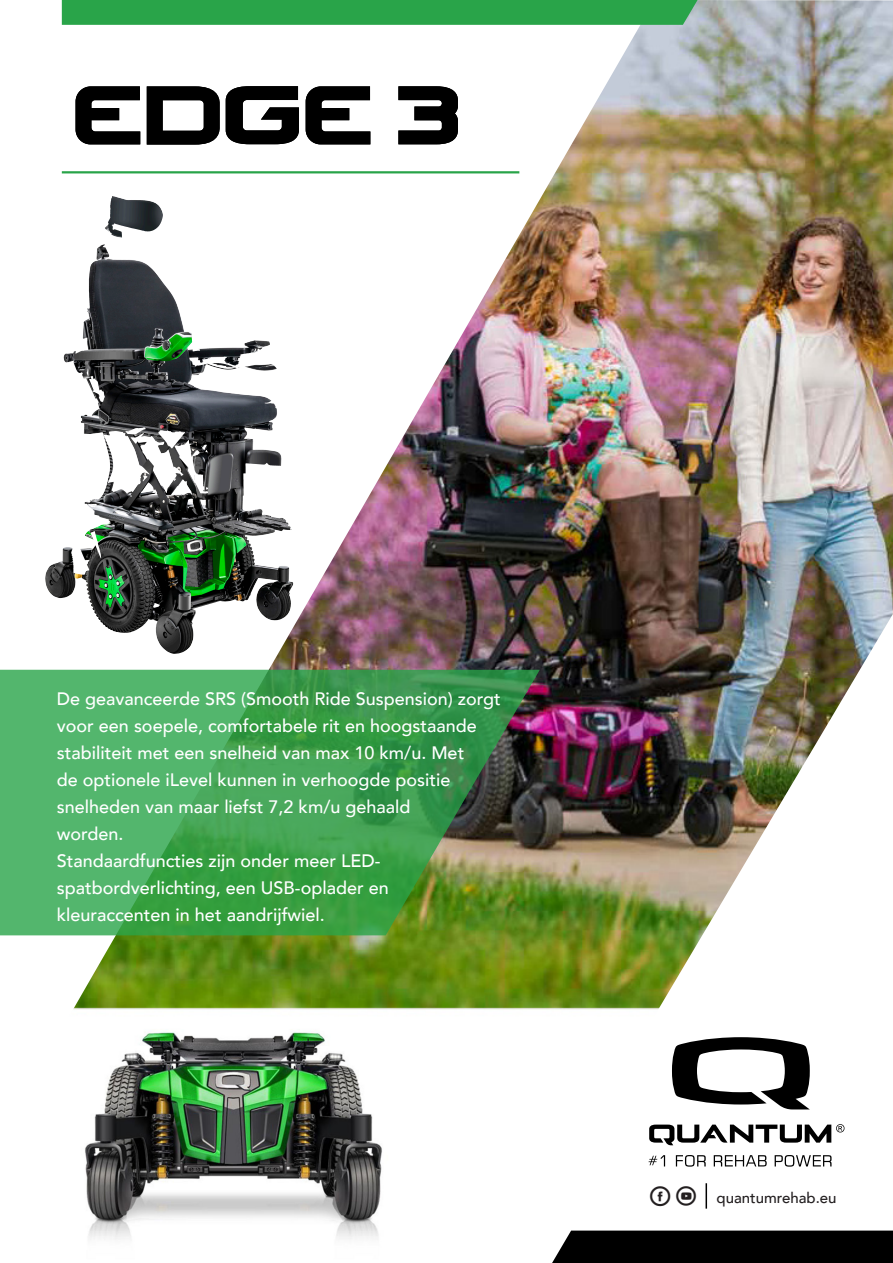
<style>
.page{position:relative;width:893px;height:1263px;background:#fff}
.page>*{position:absolute;margin:0;border:0;box-sizing:border-box;transform-origin:0 0}
.t1{font:28.5px "Social Circles";color:#231f20}
.t2{font:500 18px/27px "Avenir";color:#fff}
.t3{font:500 15px "Avenir";color:#231f20}
</style>
<div class="page">
<img style="left:85px;top:1032px;width:297px;height:208px">
<div style="left:552px;top:1230px;width:341px;height:33px;background:#000"></div>
<img style="left:62px;top:0;width:831px;height:1010px">
<svg style="left:0;top:670px;width:540px;height:265px;background:#489e53"></svg>
<div style="left:62px;top:0;width:636px;height:25px;background:#29a449"></div>
<svg style="left:649px;top:1124px;width:195px;height:21px"></svg>
<svg style="left:672px;top:1037px;width:138px;height:72px"></svg>
<svg style="left:648px;top:1155px;width:17px;height:11px"></svg>
<svg style="left:676px;top:1155px;width:30px;height:11px"></svg>
<svg style="left:714px;top:1155px;width:53px;height:11px"></svg>
<svg style="left:775px;top:1155px;width:56px;height:11px"></svg>
<hr style="left:705px;top:1183px;width:2px;height:25px;background:#000">
<hr style="left:62px;top:171px;width:457px;height:2px;background:#29a449">
<p class="t2" style="left:57px;top:684px;width:445px">De geavanceerde SRS (Smooth Ride Suspension) zorgt voor een soepele, comfortabele rit en hoogstaande stabiliteit met een snelheid van max 10 km/u. Met<br>de optionele iLevel kunnen in verhoogde positie snelheden van maar liefst 7,2 km/u gehaald<br>worden.</p>
<p class="t2" style="left:57px;top:846px;width:333px">Standaardfuncties zijn onder meer LED&shy;spatbordverlichting, een USB-oplader en kleuraccenten in het aandrijfwiel.</p>
<p class="t1" style="left:650px;top:1179px;width:48px">FY</p>
<p class="t3" style="left:716px;top:1184px;width:122px">quantumrehab.eu</p>
</div>
